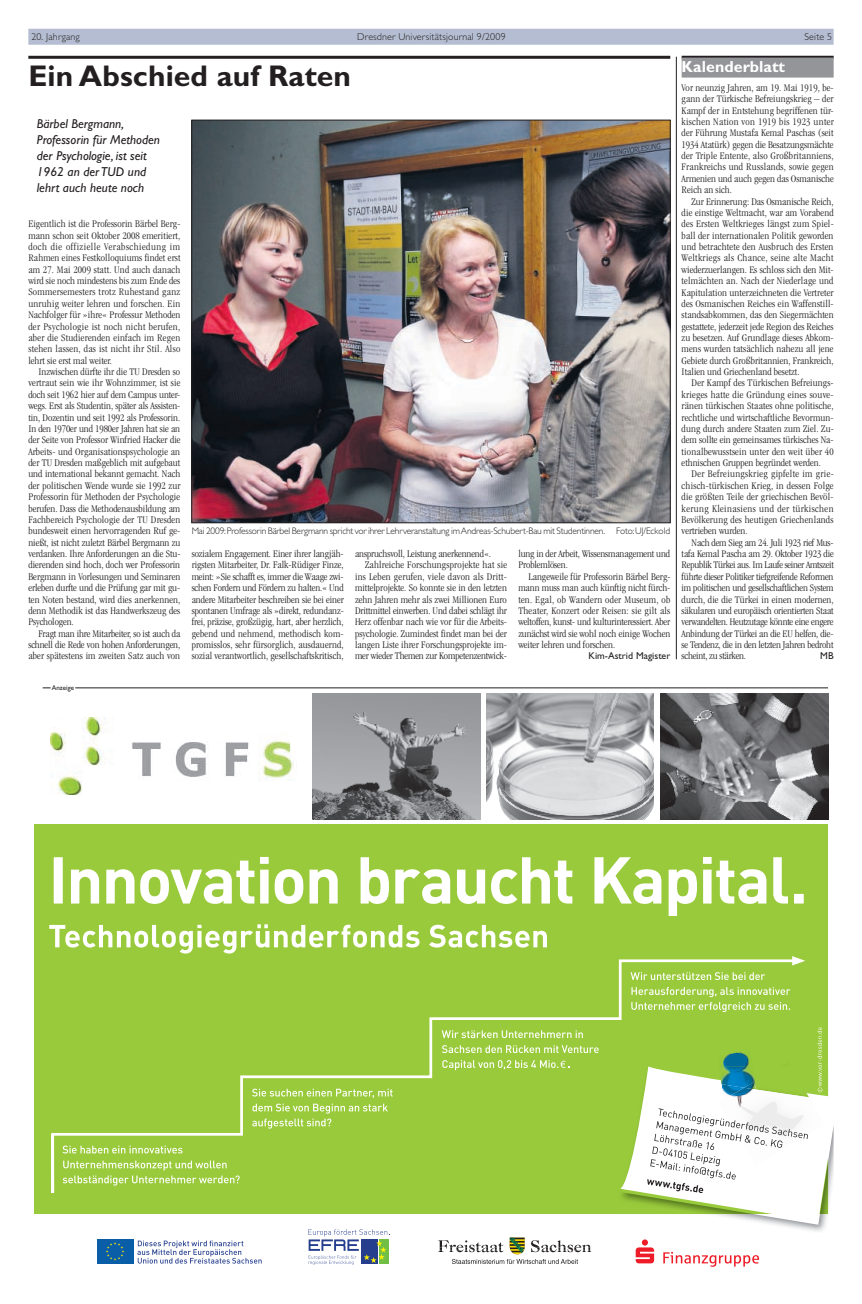
<style>
.page{position:relative;width:862px;height:1304px;background:#fff}
.page>*{position:absolute;margin:0;border:0;box-sizing:border-box;transform-origin:0 0}
.t1{font:700 30px "Gill Sans";letter-spacing:.005em;color:#231f20}
.t2{font:700 16px "Gill Sans";letter-spacing:.005em;color:#fff}
.t3{font:italic 13px/16px "Gill Sans";color:#231f20}
.t4{font:300 condensed 10.5px/11.4px "Garamond";color:#231f20;text-align:justify;scale:1.05 1}
.t5{font:300 condensed 10.5px "Garamond";letter-spacing:.02em;color:#231f20;scale:1.05 1}
.t6{font:300 10px "Gill Sans";letter-spacing:.015em;color:#231f20}
.t7{font:10px "Gill Sans";letter-spacing:.005em;color:#231f20}
.t8{font:300 9.5px "Gill Sans";letter-spacing:-.02em;color:#231f20}
.t9{font:7px "Gill Sans";color:#231f20}
</style>
<div class="page">
<svg style="left:28px;top:28px;width:805px;height:1px"></svg>
<div style="left:28px;top:29px;width:805px;height:16px;background:#b4bdd1"></div>
<div style="left:34px;top:825px;width:794px;height:389px;background:#99ca3b"></div>
<svg style="left:54px;top:857px;width:750px;height:59px"></svg>
<svg style="left:49px;top:924px;width:498px;height:30px"></svg>
<img style="left:312px;top:693px;width:168px;height:126px">
<img style="left:486px;top:693px;width:168px;height:126px">
<img style="left:660px;top:693px;width:168px;height:126px">
<img style="left:50px;top:717px;width:244px;height:78px">
<svg style="left:51px;top:959px;width:743px;height:308px"></svg>
<svg style="left:792px;top:956px;width:13px;height:9px"></svg>
<img style="left:616px;top:1214px;width:210px;height:19px">
<svg style="left:619px;top:1027px;width:214px;height:195px"></svg>
<hr style="left:75px;top:687px;width:753px;height:1px;background:#231f20">
<hr style="left:28px;top:56px;width:642px;height:3px;background:#231f20">
<img style="left:194px;top:122px;width:474px;height:399px">
<hr style="left:681px;top:56px;width:152px;height:3px;background:#231f20">
<div style="left:681px;top:58px;width:152px;height:20px;background:#939598"></div>
<hr style="left:676px;top:57px;width:1px;height:602px;background:#231f20">
<p class="t6" style="left:31px;top:32px;width:50px">20. Jahrgang</p>
<p class="t6" style="left:357px;top:32px;width:150px">Dresdner Universitätsjournal 9/2009</p>
<p class="t6" style="left:804px;top:32px;width:29px">Seite 5</p>
<h1 class="t1" style="left:28px;top:58px;width:324px">Ein Abschied auf Raten</h1>
<p class="t3" style="left:37px;top:115px;width:125px">Bärbel Bergmann,<br>Professorin für Methoden der Psychologie, ist seit<br>1962 an der TUD und lehrt auch heute noch</p>
<p class="t4" style="left:28px;top:218px;width:146px">Eigentlich ist die Professorin Bärbel Berg&shy;mann schon seit Oktober 2008 emeritiert, doch die offizielle Verabschiedung im Rahmen eines Festkolloquiums findet erst am 27. Mai 2009 statt. Und auch danach wird sie noch mindestens bis zum Ende des Sommersemesters trotz Ruhestand ganz unruhig weiter lehren und forschen. Ein Nachfolger für »ihre« Professur Methoden der Psychologie ist noch nicht berufen, aber die Studierenden einfach im Regen stehen lassen, das ist nicht ihr Stil. Also lehrt sie erst mal weiter.</p>
<p class="t4" style="left:28px;top:366px;width:146px;text-align:left;text-indent:10px">Inzwischen dürfte ihr die TU Dresden so vertraut sein wie ihr Wohnzimmer, ist sie doch seit 1962 hier auf dem Campus unter&shy;wegs. Erst als Studentin, später als Assisten&shy;tin, Dozentin und seit 1992 als Professorin.<br>In den 1970er und 1980er Jahren hat sie an der Seite von Professor Winfried Hacker die Arbeits- und Organisationspsychologie an der TU Dresden maßgeblich mit aufgebaut und international bekannt gemacht. Nach der politischen Wende wurde sie 1992 zur Professorin für Methoden der Psychologie berufen. Dass die Methodenausbildung am Fachbereich Psychologie der TU Dresden bundesweit einen hervorragenden Ruf ge&shy;nießt, ist nicht zuletzt Bärbel Bergmann zu verdanken. Ihre Anforderungen an die Stu&shy;dierenden sind hoch, doch wer Professorin Bergmann in Vorlesungen und Seminaren erleben durfte und die Prüfung gar mit gu&shy;ten Noten bestand, wird dies anerkennen, denn Methodik ist das Handwerkszeug des Psychologen.</p>
<p class="t4" style="left:28px;top:628px;width:146px;text-indent:10px">Fragt man ihre Mitarbeiter, so ist auch da schnell die Rede von hohen Anforderungen, aber spätestens im zweiten Satz auch von</p>
<p class="t8" style="left:192px;top:526px;width:480px">Mai 2009:Professorin Bärbel Bergmann spricht vor ihrer Lehrveranstaltung imAndreas-Schubert-Bau mit Studentinnen. Foto:UJ/Eckold</p>
<p class="t4" style="left:192px;top:548px;width:146px">sozialem Engagement. Einer ihrer langjäh&shy;rigsten Mitarbeiter, Dr. Falk-Rüdiger Finze, meint: »Sie schafft es, immer die Waage zwi&shy;schen Fordern und Fördern zu halten.« Und andere Mitarbeiter beschreiben sie bei einer spontanen Umfrage als »direkt, redundanz&shy;frei, präzise, großzügig, hart, aber herzlich, gebend und nehmend, methodisch kom&shy;promisslos, sehr fürsorglich, ausdauernd, sozial verantwortlich, gesellschaftskritisch,</p>
<p class="t4" style="left:355px;top:548px;width:130px">anspruchsvoll, Leistung anerkennend«.</p>
<p class="t4" style="left:518px;top:548px;width:146px">lung in der Arbeit, Wissensmanagement und<br>Problemlösen.</p>
<p class="t4" style="left:518px;top:571px;width:146px;text-indent:10px">Langeweile für Professorin Bärbel Berg&shy;mann muss man auch künftig nicht fürch&shy;ten. Egal, ob Wandern oder Museum, ob Theater, Konzert oder Reisen: sie gilt als weltoffen, kunst- und kulturinteressiert. Aber zunächst wird sie wohl noch einige Wochen weiter lehren und forschen.</p>
<p class="t7" style="left:588px;top:650px;width:83px">Kim-Astrid Magister</p>
<p class="t5" style="left:365px;top:559px;width:137px">Zahlreiche Forschungsprojekte hat sie</p>
<p class="t5" style="left:355px;top:571px;width:146px">ins Leben gerufen, viele davon als Dritt-</p>
<p class="t4" style="left:355px;top:582px;width:146px">mittelprojekte. So konnte sie in den letzten</p>
<p class="t4" style="left:355px;top:594px;width:146px">zehn Jahren mehr als zwei Millionen Euro</p>
<p class="t4" style="left:355px;top:605px;width:146px">Drittmittel einwerben. Und dabei schlägt ihr</p>
<p class="t4" style="left:355px;top:616px;width:146px">Herz offenbar nach wie vor für die Arbeits-</p>
<p class="t4" style="left:355px;top:628px;width:146px">psychologie. Zumindest findet man bei der</p>
<p class="t4" style="left:355px;top:639px;width:146px">langen Liste ihrer Forschungsprojekte im-</p>
<p class="t4" style="left:355px;top:650px;width:146px">mer wieder Themen zur Kompetenzentwick-</p>
<p class="t9" style="left:52px;top:683px;width:24px">Anzeige</p>
<h2 class="t2" style="left:681px;top:57px;width:105px">Kalenderblatt</h2>
<p class="t4" style="left:681px;top:82px;width:146px">Vor neunzig Jahren, am 19. Mai 1919, be&shy;gann der Türkische Befreiungskrieg – der Kampf der in Entstehung begriffenen tür&shy;kischen Nation von 1919 bis 1923 unter der Führung Mustafa Kemal Paschas (seit 1934 Atatürk) gegen die Besatzungsmächte der Triple Entente, also Großbritanniens, Frankreichs und Russlands, sowie gegen Armenien und auch gegen das Osmanische Reich an sich.</p>
<p class="t4" style="left:681px;top:196px;width:146px;text-indent:10px">Zur Erinnerung: Das Osmanische Reich, die einstige Weltmacht, war am Vorabend des Ersten Weltkrieges längst zum Spiel&shy;ball der internationalen Politik geworden und betrachtete den Ausbruch des Ersten Weltkriegs als Chance, seine alte Macht wiederzuerlangen. Es schloss sich den Mit&shy;telmächten an. Nach der Niederlage und Kapitulation unterzeichneten die Vertreter des Osmanischen Reiches ein Waffenstill&shy;standsabkommen, das den Siegermächten gestattete, jederzeit jede Region des Reiches zu besetzen. Auf Grundlage dieses Abkom&shy;mens wurden tatsächlich nahezu all jene Gebiete durch Großbritannien, Frankreich, Italien und Griechenland besetzt.</p>
<p class="t4" style="left:681px;top:377px;width:146px;text-indent:10px">Der Kampf des Türkischen Befreiungs&shy;krieges hatte die Gründung eines souve&shy;ränen türkischen Staates ohne politische, rechtliche und wirtschaftliche Bevormun&shy;dung durch andere Staaten zum Ziel. Zu&shy;dem sollte ein gemeinsames türkisches Na&shy;tionalbewusstsein unter den weit über 40 ethnischen Gruppen begründet werden.</p>
<p class="t4" style="left:681px;top:468px;width:146px;text-indent:10px">Der Befreiungskrieg gipfelte im grie&shy;chisch-türkischen Krieg, in dessen Folge die größten Teile der griechischen Bevöl&shy;kerung Kleinasiens und der türkischen Bevölkerung des heutigen Griechenlands vertrieben wurden.</p>
<p class="t4" style="left:681px;top:537px;width:146px;text-indent:10px">Nach dem Sieg am 24. Juli 1923 rief Mus&shy;tafa Kemal Pascha am 29. Oktober 1923 die Republik Türkei aus. Im Laufe seiner Amtszeit führte dieser Politiker tiefgreifende Reformen im politischen und gesellschaftlichen System durch, die die Türkei in einen modernen, säkularen und europäisch orientierten Staat verwandelten. Heutzutage könnte eine engere Anbindung der Türkei an die EU helfen, die&shy;se Tendenz, die in den letzten Jahren bedroht scheint, zu stärken.</p>
<p class="t7" style="left:820px;top:650px;width:15px">MB</p>
</div>
